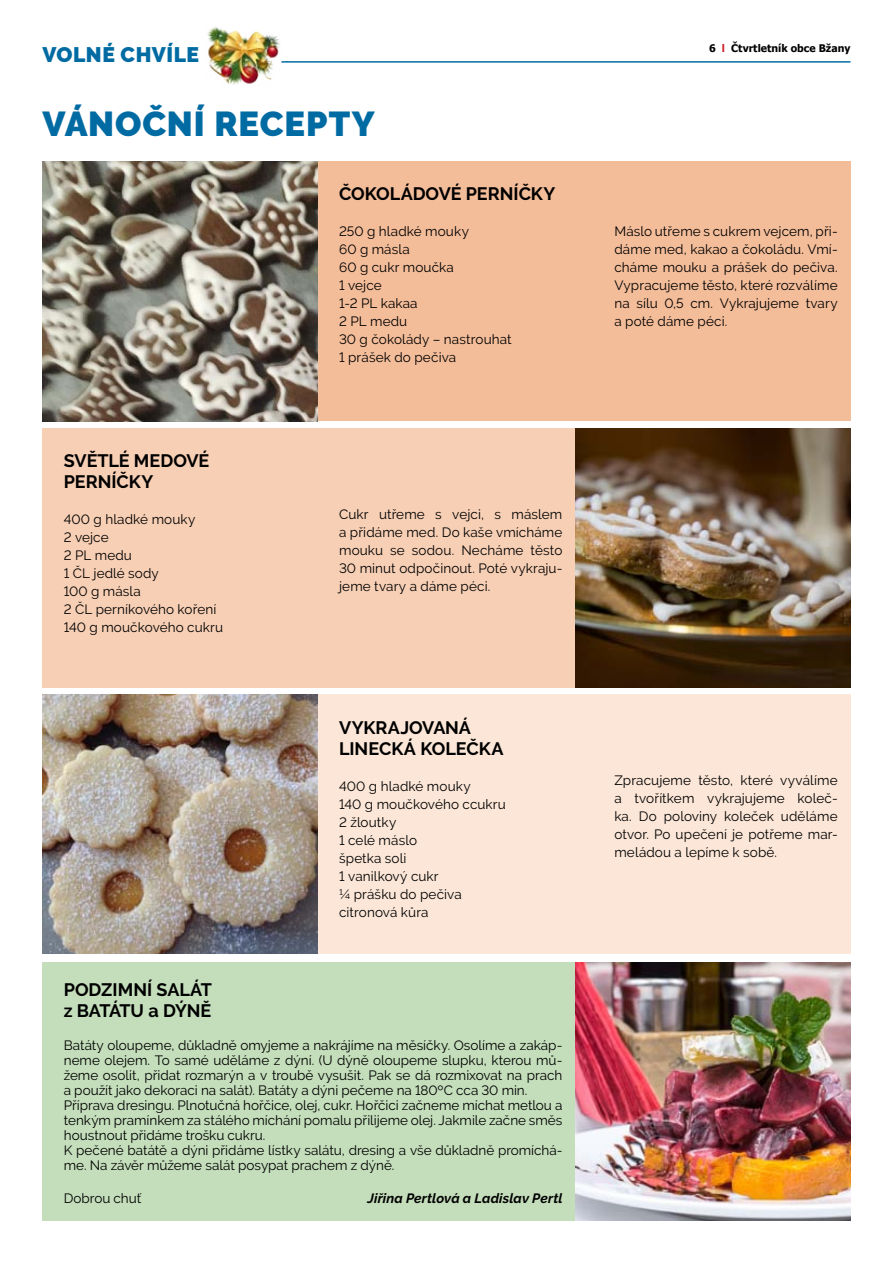
<style>
.page{position:relative;width:893px;height:1263px;background:#fff}
.page>*{position:absolute;margin:0;border:0;box-sizing:border-box;transform-origin:0 0}
.t1{font:900 34.5px "Raleway";letter-spacing:.025em;color:#006ba3}
.t2{font:900 21px "Raleway";letter-spacing:.025em;color:#006ba3}
.t3{font:700 18px/21px "Raleway";letter-spacing:-.005em;color:#000}
.t4{font:13.5px/18px "Raleway";color:#000}
.t5{font:italic 700 13.5px "Raleway";letter-spacing:.01em;color:#000}
.t6{font:700 10.5px "Tahoma";color:#000}
.s1{color:#d2232a}
</style>
<div class="page">
<hr style="left:281px;top:61px;width:569px;height:2px;background:#006ba3">
<div style="left:43px;top:962px;width:532px;height:258px;background:#c4debb"></div>
<img style="left:43px;top:162px;width:275px;height:259px">
<img style="left:575px;top:428px;width:275px;height:260px">
<img style="left:575px;top:962px;width:275px;height:258px">
<img style="left:43px;top:694px;width:275px;height:260px">
<div style="left:318px;top:162px;width:532px;height:259px;background:#f4bd9a"></div>
<div style="left:43px;top:428px;width:532px;height:260px;background:#f7cfb5"></div>
<div style="left:318px;top:694px;width:532px;height:260px;background:#fbe6d7"></div>
<img style="left:207px;top:26px;width:73px;height:59px">
<h2 class="t2" style="left:43px;top:43px;width:158px">VOLNÉ CHVÍLE</h2>
<p class="t6" style="left:709px;top:41px;width:143px">6 <span class="s1">l</span> Čtvrtletník obce Bžany</p>
<h1 class="t1" style="left:43px;top:103px;width:334px">VÁNOČNÍ RECEPTY</h1>
<h3 class="t3" style="left:339px;top:183px;width:218px">ČOKOLÁDOVÉ PERNÍČKY</h3>
<p class="t4" style="left:339px;top:222px;width:174px">250 g hladké mouky<br>60 g másla<br>60 g cukr moučka<br>1 vejce<br>1-2 PL kakaa<br>2 PL medu<br>30 g čokolády – nastrouhat<br>1 prášek do pečiva</p>
<p class="t4" style="left:614px;top:222px;width:225px;text-align:justify">Máslo utřeme s cukrem vejcem, při&shy;dáme med, kakao a čokoládu. Vmí&shy;cháme mouku a prášek do pečiva.<br>Vypracujeme těsto, které rozválíme na sílu 0,5 cm. Vykrajujeme tvary a poté dáme péci.</p>
<h3 class="t3" style="left:64px;top:451px;width:147px">SVĚTLÉ MEDOVÉ<br>PERNÍČKY</h3>
<p class="t4" style="left:64px;top:511px;width:161px">400 g hladké mouky<br>2 vejce<br>2 PL medu<br>1 ČL jedlé sody<br>100 g másla<br>2 ČL perníkového koření<br>140 g moučkového cukru</p>
<p class="t4" style="left:339px;top:505px;width:225px;text-align:justify">Cukr utřeme s vejci, s máslem a přidáme med. Do kaše vmícháme mouku se sodou. Necháme těsto 30 minut odpočinout. Poté vykraju&shy;jeme tvary a dáme péci.</p>
<h3 class="t3" style="left:339px;top:717px;width:166px">VYKRAJOVANÁ<br>LINECKÁ KOLEČKA</h3>
<p class="t4" style="left:339px;top:777px;width:168px">400 g hladké mouky<br>140 g moučkového ccukru<br>2 žloutky<br>1 celé máslo<br>špetka soli<br>1 vanilkový cukr<br>¼ prášku do pečiva citronová kůra</p>
<p class="t4" style="left:614px;top:772px;width:225px;text-align:justify">Zpracujeme těsto, které vyválíme a tvořítkem vykrajujeme koleč&shy;ka. Do poloviny koleček uděláme otvor. Po upečení je potřeme mar&shy;meládou a lepíme k sobě.</p>
<h3 class="t3" style="left:64px;top:979px;width:150px">PODZIMNÍ SALÁT z BATÁTU a DÝNĚ</h3>
<p class="t4" style="left:64px;top:1038px;width:500px;line-height:15px">Batáty oloupeme, důkladně omyjeme a nakrájíme na měsíčky. Osolíme a zakáp&shy;neme olejem. To samé uděláme z dýní. (U dýně oloupeme slupku, kterou mů&shy;žeme osolit, přidat rozmarýn a v troubě vysušit. Pak se dá rozmixovat na prach a použít jako dekoraci na salát). Batáty a dýni pečeme na 180ºC cca 30 min.<br>Příprava dresingu. Plnotučná hořčice, olej, cukr. Hořčici začneme míchat metlou a tenkým pramínkem za stálého míchání pomalu přilijeme olej. Jakmile začne směs houstnout přidáme trošku cukru.<br>K pečené batátě a dýni přidáme lístky salátu, dresing a vše důkladně promíchá&shy;me. Na závěr můžeme salát posypat prachem z dýně.</p>
<p class="t4" style="left:64px;top:1189px;width:79px">Dobrou chuť</p>
<p class="t5" style="left:367px;top:1191px;width:197px">Jiřina Pertlová a Ladislav Pertl</p>
</div>
